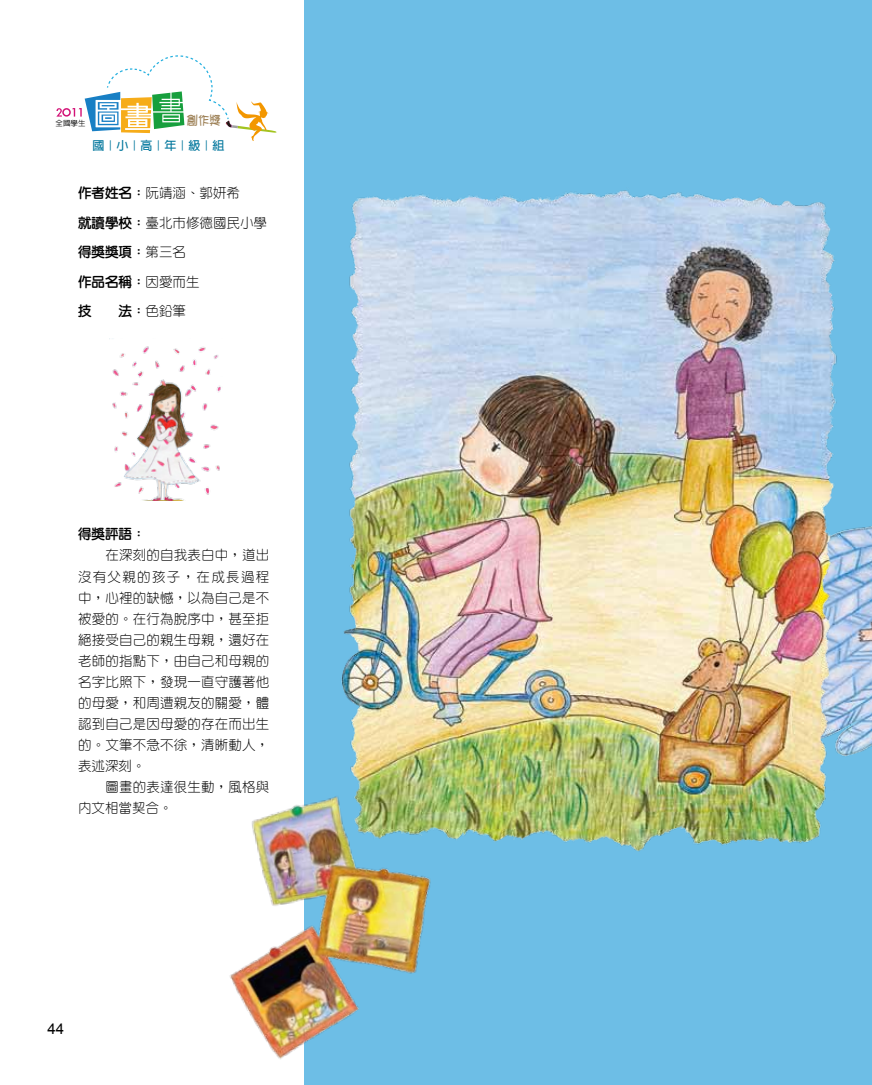
<style>
.page{position:relative;width:872px;height:1085px;background:#fff}
.page>*{position:absolute;margin:0;border:0;box-sizing:border-box;transform-origin:0 0}
.t1{font:15px "Arial";color:#000}
.t2{font:300 13.5px/21px "AR Yuan B5";letter-spacing:.015em;color:#000}
.t3{font:800 13.5px "AR Yuan B5";color:#000}
.t4{font:700 12.45px "AR Pop 4 B5";color:#9c7f54;scale:.9 1}
.t5{font:700 12px "AR Hei B5";color:#00769c}
.t6{font:500 7.5px "AR Hei B5";color:#000}
.s1{font-weight:800}
</style>
<div class="page">
<svg style="left:56px;top:108px;width:6px;height:9px"></svg>
<div style="left:62px;top:108px;width:9px;height:9px;border:2px solid #d31377;border-radius:50%"></div>
<svg style="left:72px;top:55px;width:205px;height:86px"></svg>
<div style="left:304px;top:0;width:568px;height:1084px;background:#6dbee6"></div>
<img style="left:859px;top:526px;width:13px;height:226px">
<img style="left:341px;top:190px;width:518px;height:662px">
<img style="left:109px;top:338px;width:112px;height:162px">
<img style="left:229px;top:778px;width:235px;height:281px">
<p class="t6" style="left:55px;top:120px;width:31px">全國學生</p>
<p class="t4" style="left:187px;top:114px;width:39px">創作獎</p>
<p class="t5" style="left:93px;top:139px;width:134px">國｜小｜高｜年｜級｜組</p>
<p class="t2" style="left:78px;top:178px;width:190px;line-height:29.5px"><span class="s1">作者姓名：</span>阮靖涵、郭妍希<br><span class="s1">就讀學校：</span>臺北市修德國民小學<span class="s1">得獎獎項：</span>第三名<br><span class="s1">作品名稱：</span>因愛而生<br><span class="s1">技　　法：</span>色鉛筆</p>
<p class="t3" style="left:78px;top:527px;width:69px">得獎評語：</p>
<p class="t2" style="left:78px;top:544px;width:193px;text-align:justify;text-indent:28px">在深刻的自我表白中，道出沒有父親的孩子，在成長過程中，心裡的缺憾，以為自己是不被愛的。在行為脫序中，甚至拒絕接受自己的親生母親，還好在老師的指點下，由自己和母親的名字比照下，發現一直守護著他的母愛，和周遭親友的關愛，體認到自己是因母愛的存在而出生的。文筆不急不徐，清晰動人，表述深刻。</p>
<p class="t2" style="left:78px;top:776px;width:193px;text-indent:28px">圖畫的表達很生動，風格與內文相當契合。</p>
<p class="t1" style="left:47px;top:1018px;width:18px">44</p>
</div>
